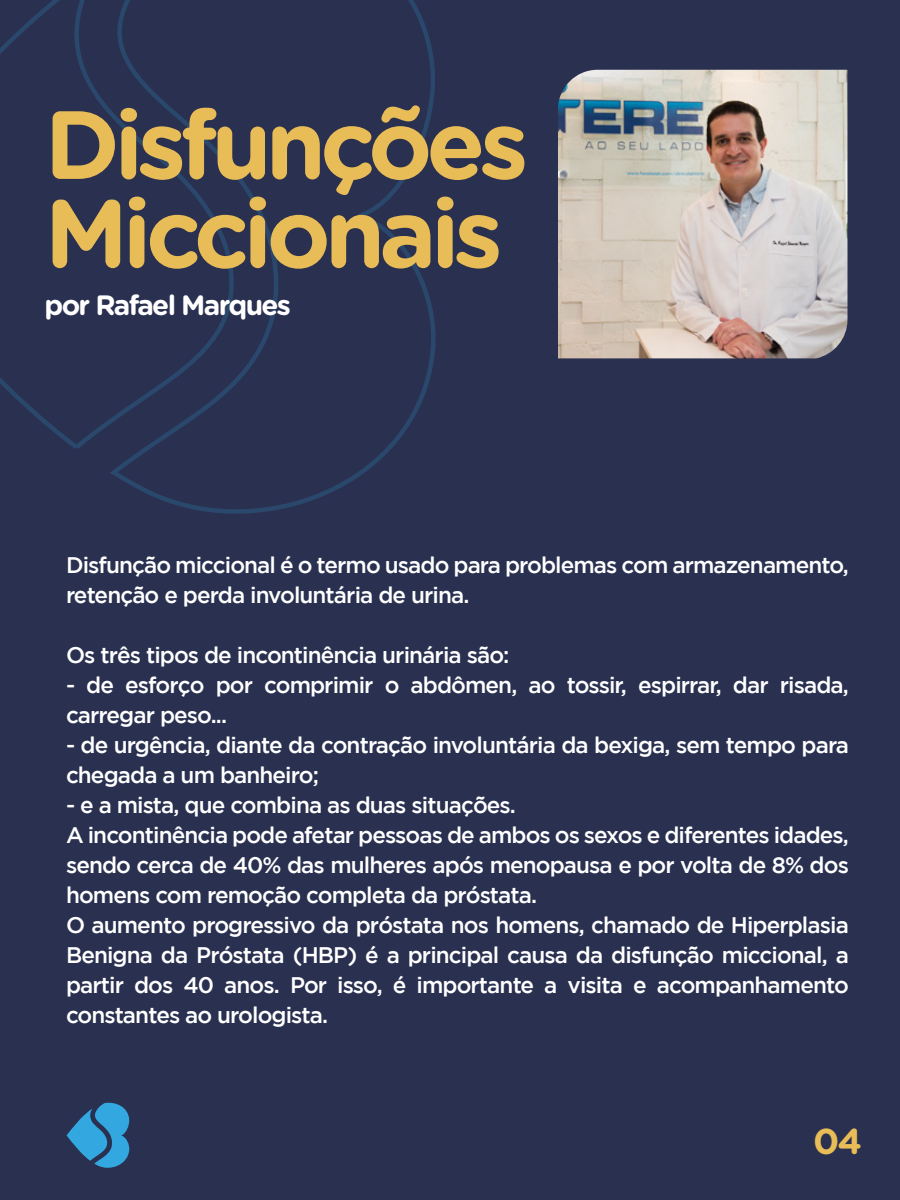
<style>
.page{position:relative;width:900px;height:1200px;background:#293050}
.page>*{position:absolute;margin:0;border:0;box-sizing:border-box;transform-origin:0 0}
.t1{font:700 96.6px/88.7px "Gotham Rounded";letter-spacing:-.06em;color:#e8bc56}
.t2{font:700 36px "Gotham Rounded";color:#e8bc56}
.t3{font:700 28.05px "Gotham Rounded";letter-spacing:-.06em;color:#fff}
.t4{font:500 22.5px/30px "Gotham";letter-spacing:-.04em;color:#fff}
</style>
<div class="page">
<svg style="left:67px;top:1102px;width:63px;height:66px"></svg>
<img style="left:558px;top:70px;width:290px;height:288px">
<svg style="left:0;top:0;width:110px;height:449px"></svg>
<svg style="left:110px;top:0;width:326px;height:514px"></svg>
<h1 class="t1" style="left:44px;top:96px;width:485px">Disfunções<br>Miccionais</h1>
<p class="t3" style="left:44px;top:284px;width:248px">por Rafael Marques</p>
<p class="t4" style="left:66px;top:550px;width:785px">Disfunção miccional é o termo usado para problemas com armazenamento, retenção e perda involuntária de urina.</p>
<p class="t4" style="left:66px;top:640px;width:445px">Os três tipos de incontinência urinária são:</p>
<p class="t4" style="left:66px;top:670px;width:784px">- de esforço por comprimir o abdômen, ao tossir, espirrar, dar risada, carregar peso...</p>
<p class="t4" style="left:66px;top:730px;width:785px">- de urgência, diante da contração involuntária da bexiga, sem tempo para chegada a um banheiro;</p>
<p class="t4" style="left:66px;top:790px;width:785px">- e a mista, que combina as duas situações.<br>A incontinência pode afetar pessoas de ambos os sexos e diferentes idades, sendo cerca de 40% das mulheres após menopausa e por volta de 8% dos homens com remoção completa da próstata.<br>O aumento progressivo da próstata nos homens, chamado de Hiperplasia Benigna da Próstata (HBP) é a principal causa da disfunção miccional, a partir dos 40 anos. Por isso, é importante a visita e acompanhamento constantes ao urologista.</p>
<h2 class="t2" style="left:813px;top:1115px;width:50px">04</h2>
</div>
